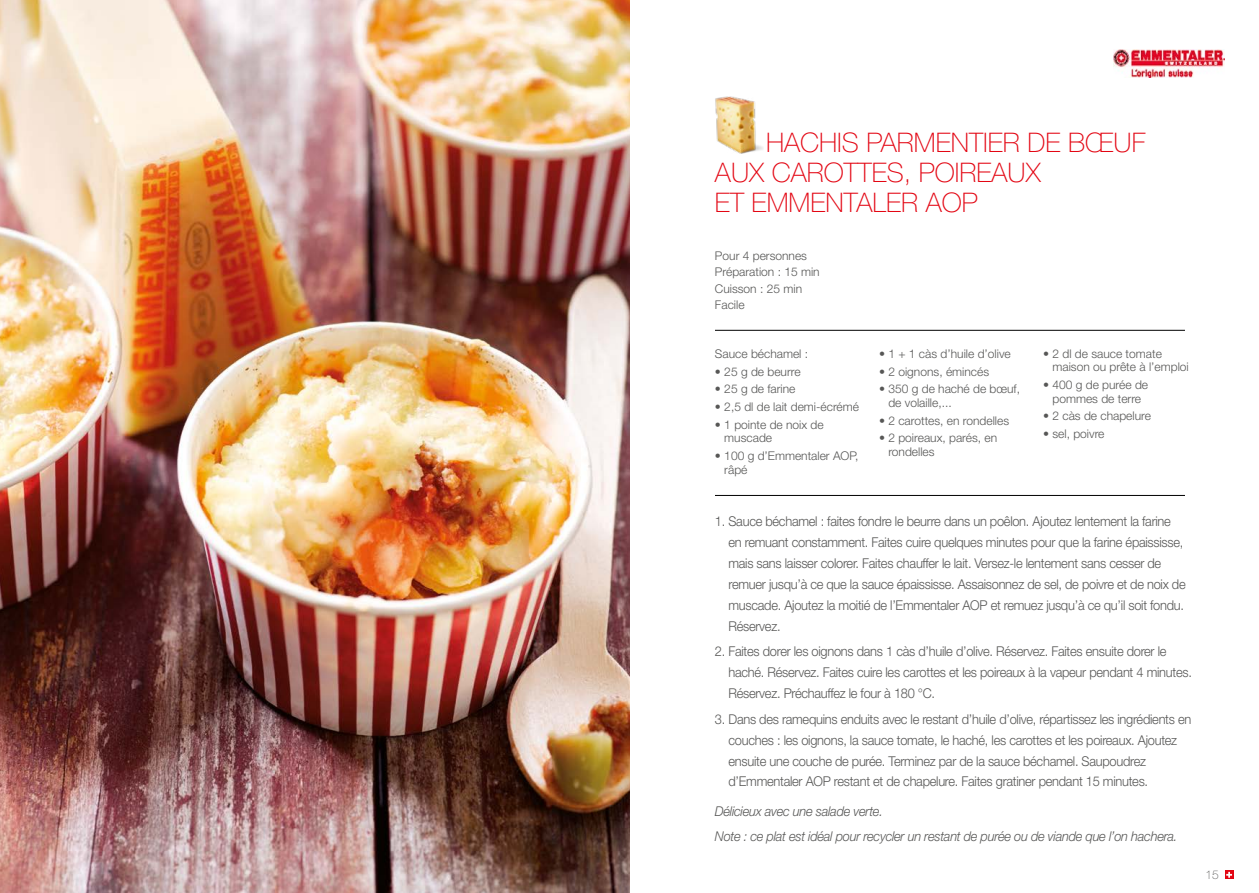
<style>
.page{position:relative;width:1259px;height:893px;background:#fff}
.page>*{position:absolute;margin:0;border:0;box-sizing:border-box;transform-origin:0 0}
.t1{font:100 27px/30px "Helvetica Neue LT Std";color:#e30613}
.t2{font:300 13.5px/21px "Helvetica Neue LT Std";letter-spacing:-.02em;color:#575756;scale:.95 1}
.t3{font:italic 300 13.5px/25.2px "Helvetica Neue LT Std";letter-spacing:-.02em;color:#575756;scale:.95 1}
.t4{font:300 12px/13.5px "Helvetica Neue LT Std";color:#575756}
.t5{font:100 12px "Helvetica Neue LT Std";color:#575756}
</style>
<div class="page">
<img style="left:1113px;top:50px;width:112px;height:27px">
<svg style="left:1225px;top:870px;width:8px;height:9px"></svg>
<svg style="left:1226px;top:872px;width:6px;height:6px"></svg>
<img style="left:0;top:0;width:629px;height:893px">
<hr style="left:715px;top:330px;width:470px;height:1px;background:#000">
<hr style="left:715px;top:495px;width:470px;height:1px;background:#000">
<img style="left:715px;top:96px;width:48px;height:58px">
<h1 class="t1" style="left:715px;top:128px;width:432px;text-indent:51px">HACHIS PARMENTIER DE BŒUF<br>AUX CAROTTES, POIREAUX<br>ET EMMENTALER AOP</h1>
<p class="t4" style="left:715px;top:247px;width:106px;line-height:16.5px">Pour 4 personnes<br>Préparation : 15 min<br>Cuisson : 25 min<br>Facile</p>
<p class="t4" style="left:715px;top:347px;width:95px">Sauce béchamel :</p>
<p class="t4" style="left:715px;top:364px;width:87px">• 25 g de beurre</p>
<p class="t4" style="left:715px;top:382px;width:82px">• 25 g de farine</p>
<p class="t4" style="left:715px;top:400px;width:146px">• 2,5 dl de lait demi-écrémé</p>
<p class="t4" style="left:724px;top:418px;width:101px;text-indent:-9px">• 1 pointe de noix de muscade</p>
<p class="t4" style="left:724px;top:449px;width:136px;text-indent:-9px">• 100 g d’Emmentaler AOP, râpé</p>
<p class="t4" style="left:879px;top:346px;width:133px">• 1 + 1 càs d’huile d’olive</p>
<p class="t4" style="left:879px;top:364px;width:112px">• 2 oignons, émincés</p>
<p class="t4" style="left:888px;top:382px;width:133px;text-indent:-9px">• 350 g de haché de bœuf, de volaille,...</p>
<p class="t4" style="left:879px;top:413px;width:132px">• 2 carottes, en rondelles</p>
<p class="t4" style="left:888px;top:431px;width:110px;text-indent:-9px">• 2 poireaux, parés, en rondelles</p>
<p class="t4" style="left:1052px;top:346px;width:138px;text-indent:-9px">• 2 dl de sauce tomate maison ou prête à l’emploi</p>
<p class="t4" style="left:1043px;top:378px;width:106px;text-align:center">• 400 g de purée de pommes de terre</p>
<p class="t4" style="left:1043px;top:409px;width:109px">• 2 càs de chapelure</p>
<p class="t4" style="left:1043px;top:427px;width:63px">• sel, poivre</p>
<p class="t2" style="left:728px;top:510px;width:483px;text-indent:-13px">1. Sauce béchamel : faites fondre le beurre dans un poêlon. Ajoutez lentement la farine en remuant constamment. Faites cuire quelques minutes pour que la farine épaississe, mais sans laisser colorer. Faites chauffer le lait. Versez-le lentement sans cesser de remuer jusqu’à ce que la sauce épaississe. Assaisonnez de sel, de poivre et de noix de muscade. Ajoutez la moitié de l’Emmentaler AOP et remuez jusqu’à ce qu’il soit fondu.<br>Réservez.</p>
<p class="t2" style="left:728px;top:641px;width:489px;text-indent:-13px">2. Faites dorer les oignons dans 1 càs d’huile d’olive. Réservez. Faites ensuite dorer le haché. Réservez. Faites cuire les carottes et les poireaux à la vapeur pendant 4 minutes.<br>Réservez. Préchauffez le four à 180 °C.</p>
<p class="t2" style="left:728px;top:708px;width:489px;text-indent:-13px">3. Dans des ramequins enduits avec le restant d’huile d’olive, répartissez les ingrédients en couches : les oignons, la sauce tomate, le haché, les carottes et les poireaux. Ajoutez ensuite une couche de purée. Terminez par de la sauce béchamel. Saupoudrez d’Emmentaler AOP restant et de chapelure. Faites gratiner pendant 15 minutes.</p>
<p class="t3" style="left:715px;top:798px;width:488px">Délicieux avec une salade verte.<br>Note : ce plat est idéal pour recycler un restant de purée ou de viande que l’on hachera.</p>
<p class="t5" style="left:1205px;top:868px;width:15px">15</p>
</div>
